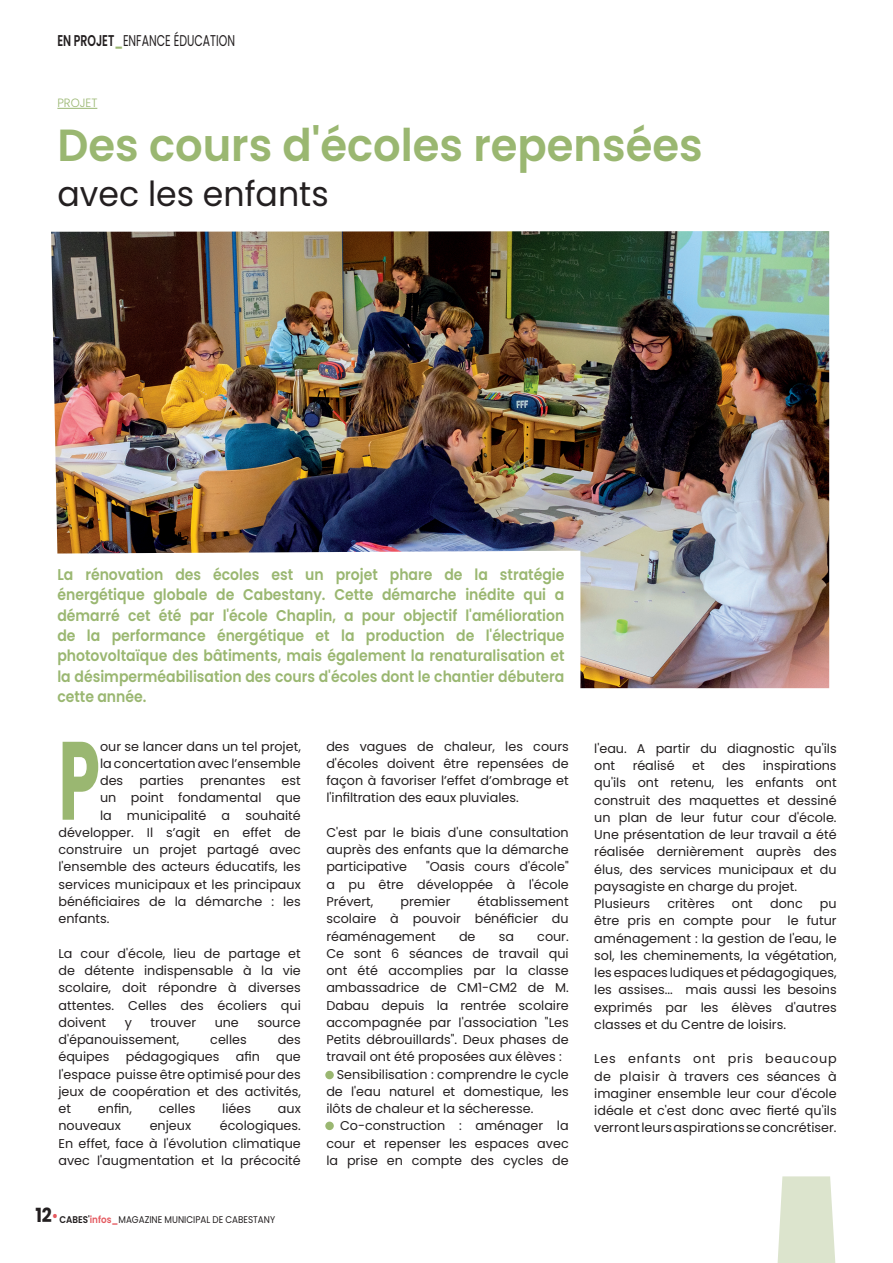
<style>
.page{position:relative;width:893px;height:1263px;background:#fff}
.page>*{position:absolute;margin:0;border:0;box-sizing:border-box;transform-origin:0 0}
.t1{font:700 111px "Poppins";color:#9ab771;scale:.6 1}
.t2{font:600 45px "Poppins";color:#9ab771;scale:.96 1}
.t3{font:34.5px "Poppins";color:#231f20;scale:.96 1}
.t4{font:600 15.6px/20.2px "Poppins";color:#9ab771;text-align:justify;scale:.9 1}
.t5{font:15.6px "Poppins";color:#231f20;scale:.7 1}
.t6{font:12.75px/17.2px "Poppins";color:#231f20;text-align:justify}
.t7{font:300 12px "Poppins";color:#9ab771;scale:.96 1}
.t8{font:9.75px "Poppins";color:#231f20;scale:.9 1}
.s1{font-weight:600}
.s2{font-weight:600;color:#9ab771}
.s3{font-weight:700;font-size:19.5px}
.s4{font-weight:600;color:#e4585e}
</style>
<div class="page">
<hr style="left:57px;top:108px;width:40px;height:1px;background:#9ab771">
<svg style="left:778px;top:1176px;width:57px;height:87px;background:#dee6d0"></svg>
<img style="left:51px;top:231px;width:778px;height:457px">
<div style="left:325px;top:1071px;width:9px;height:8px;background:#9ab771;border-radius:50%"></div>
<div style="left:325px;top:1121px;width:9px;height:9px;background:#9ab771;border-radius:50%"></div>
<p class="t5" style="left:57px;top:32px;width:255px"><span class="s1">EN PROJET</span><span class="s2">_</span>ENFANCE ÉDUCATION</p>
<p class="t7" style="left:57px;top:96px;width:43px">PROJET</p>
<h2 class="t2" style="left:57px;top:120px;width:674px">Des cours d'écoles repensées</h2>
<h3 class="t3" style="left:57px;top:174px;width:284px">avec les enfants</h3>
<p class="t4" style="left:57px;top:565px;width:565px">La rénovation des écoles est un projet phare de la stratégie énergétique globale de Cabestany. Cette démarche inédite qui a démarré cet été par l'école Chaplin, a pour objectif l'amélioration de la performance énergétique et la production de l'électrique photovoltaïque des bâtiments, mais également la renaturalisation et la désimperméabilisation des cours d'écoles dont le chantier débutera cette année.</p>
<p class="t6" style="left:326px;top:738px;width:244px">des vagues de chaleur, les cours d'écoles doivent être repensées de façon à favoriser l’effet d’ombrage et l'infiltration des eaux pluviales.</p>
<p class="t6" style="left:326px;top:824px;width:244px">C'est par le biais d'une consultation auprès des enfants que la démarche participative</p>
<h1 class="t1" style="left:58px;top:716px;width:71px">P</h1>
<p class="t6" style="left:100px;top:738px;width:202px">our se lancer dans un tel projet, la concertation avec l’ensemble des</p>
<p class="t6" style="left:139px;top:772px;width:46px">parties</p>
<p class="t6" style="left:200px;top:772px;width:67px">prenantes</p>
<p class="t6" style="left:282px;top:772px;width:21px">est</p>
<p class="t6" style="left:100px;top:789px;width:202px">un point fondamental que</p>
<p class="t6" style="left:100px;top:807px;width:202px">la municipalité a souhaité</p>
<p class="t6" style="left:58px;top:824px;width:244px">développer. Il s’agit en effet de</p>
<p class="t6" style="left:58px;top:841px;width:244px">construire un projet partagé avec</p>
<p class="t6" style="left:58px;top:858px;width:244px">l'ensemble des acteurs éducatifs, les</p>
<p class="t6" style="left:58px;top:876px;width:244px">services municipaux et les principaux</p>
<p class="t6" style="left:58px;top:893px;width:244px">bénéficiaires de la démarche : les</p>
<p class="t6" style="left:58px;top:910px;width:53px">enfants.</p>
<p class="t6" style="left:58px;top:945px;width:244px">La cour d'école, lieu de partage et de détente indispensable à la vie scolaire, doit répondre à diverses attentes. Celles des écoliers qui doivent</p>
<p class="t6" style="left:326px;top:858px;width:244px;text-indent:100px">"Oasis cours d'école" a pu être développée à l'école Prévert,</p>
<p class="t6" style="left:326px;top:893px;width:244px;text-indent:151px">établissement scolaire à pouvoir bénéficier du réaménagement</p>
<p class="t6" style="left:400px;top:893px;width:52px">premier</p>
<p class="t6" style="left:459px;top:927px;width:18px">de</p>
<p class="t6" style="left:499px;top:927px;width:17px">sa</p>
<p class="t6" style="left:537px;top:927px;width:33px">cour.</p>
<p class="t6" style="left:326px;top:945px;width:244px">Ce sont 6 séances de travail qui</p>
<p class="t6" style="left:326px;top:962px;width:244px">ont été accomplies par la classe</p>
<p class="t6" style="left:326px;top:979px;width:244px">ambassadrice de CM1-CM2 de M.</p>
<p class="t6" style="left:326px;top:996px;width:244px">Dabau depuis la rentrée scolaire</p>
<p class="t6" style="left:326px;top:1014px;width:244px">accompagnée par l'association "Les</p>
<p class="t6" style="left:326px;top:1031px;width:244px">Petits débrouillards". Deux phases de</p>
<p class="t6" style="left:326px;top:1048px;width:237px">travail ont été proposées aux élèves :</p>
<p class="t6" style="left:337px;top:1065px;width:233px">Sensibilisation : comprendre le cycle</p>
<p class="t6" style="left:326px;top:1083px;width:244px">de l'eau naturel et domestique, les</p>
<p class="t6" style="left:326px;top:1100px;width:208px">ilôts de chaleur et la sécheresse.</p>
<p class="t6" style="left:340px;top:1117px;width:230px">Co-construction : aménager la</p>
<p class="t6" style="left:326px;top:1134px;width:244px">cour et repenser les espaces avec</p>
<p class="t6" style="left:326px;top:1152px;width:244px">la prise en compte des cycles de</p>
<p class="t6" style="left:125px;top:1014px;width:9px">y</p>
<p class="t6" style="left:151px;top:1014px;width:47px">trouver</p>
<p class="t6" style="left:215px;top:1014px;width:26px">une</p>
<p class="t6" style="left:257px;top:1014px;width:45px">source</p>
<p class="t6" style="left:58px;top:1031px;width:122px">d'épanouissement,</p>
<p class="t6" style="left:210px;top:1031px;width:38px">celles</p>
<p class="t6" style="left:278px;top:1031px;width:25px">des</p>
<p class="t6" style="left:58px;top:1048px;width:52px">équipes</p>
<p class="t6" style="left:126px;top:1048px;width:95px">pédagogiques</p>
<p class="t6" style="left:236px;top:1048px;width:26px">afin</p>
<p class="t6" style="left:58px;top:1048px;width:244px;text-indent:218px">que l'espace puisse être optimisé pour des jeux de coopération et des activités, et</p>
<p class="t6" style="left:98px;top:1100px;width:36px">enfin,</p>
<p class="t6" style="left:159px;top:1100px;width:38px">celles</p>
<p class="t6" style="left:222px;top:1100px;width:30px">liées</p>
<p class="t6" style="left:278px;top:1100px;width:24px">aux</p>
<p class="t6" style="left:58px;top:1117px;width:64px">nouveaux</p>
<p class="t6" style="left:150px;top:1117px;width:43px">enjeux</p>
<p class="t6" style="left:58px;top:1117px;width:244px;text-indent:161px">écologiques.<br>En effet, face à l'évolution climatique avec l'augmentation et la précocité</p>
<p class="t8" style="left:35px;top:1214px;width:268px"><span class="s3">12</span><sup>•</sup> <span class="s1">CABES'</span><span class="s4">infos_</span>MAGAZINE MUNICIPAL DE CABESTANY</p>
<p class="t6" style="left:594px;top:740px;width:244px">l'eau. A partir du diagnostic qu'ils ont</p>
<p class="t6" style="left:633px;top:757px;width:44px">réalisé</p>
<p class="t6" style="left:692px;top:757px;width:14px">et</p>
<p class="t6" style="left:722px;top:757px;width:25px">des</p>
<p class="t6" style="left:594px;top:757px;width:244px;text-align:left;text-indent:169px">inspirations qu'ils ont retenu, les enfants ont construit des maquettes et dessiné un plan de leur futur cour d'école.<br>Une présentation de leur travail a été réalisée dernièrement auprès des élus, des services municipaux et du paysagiste en charge du projet.<br>Plusieurs</p>
<p class="t6" style="left:667px;top:895px;width:49px">critères</p>
<p class="t6" style="left:732px;top:895px;width:22px">ont</p>
<p class="t6" style="left:770px;top:895px;width:34px">donc</p>
<p class="t6" style="left:820px;top:895px;width:18px">pu</p>
<p class="t6" style="left:594px;top:912px;width:178px">être pris en compte pour</p>
<p class="t6" style="left:594px;top:912px;width:244px;text-indent:193px">le futur aménagement : la gestion de l'eau, le sol, les cheminements, la végétation, les espaces ludiques et pédagogiques, les assises... mais aussi les besoins exprimés par les élèves d'autres classes et du Centre de loisirs.</p>
<p class="t6" style="left:594px;top:1050px;width:244px">Les enfants ont pris beaucoup de plaisir à travers ces séances à imaginer ensemble leur cour d'école idéale et c'est donc avec fierté qu'ils verront leurs aspirations se concrétiser.</p>
</div>
